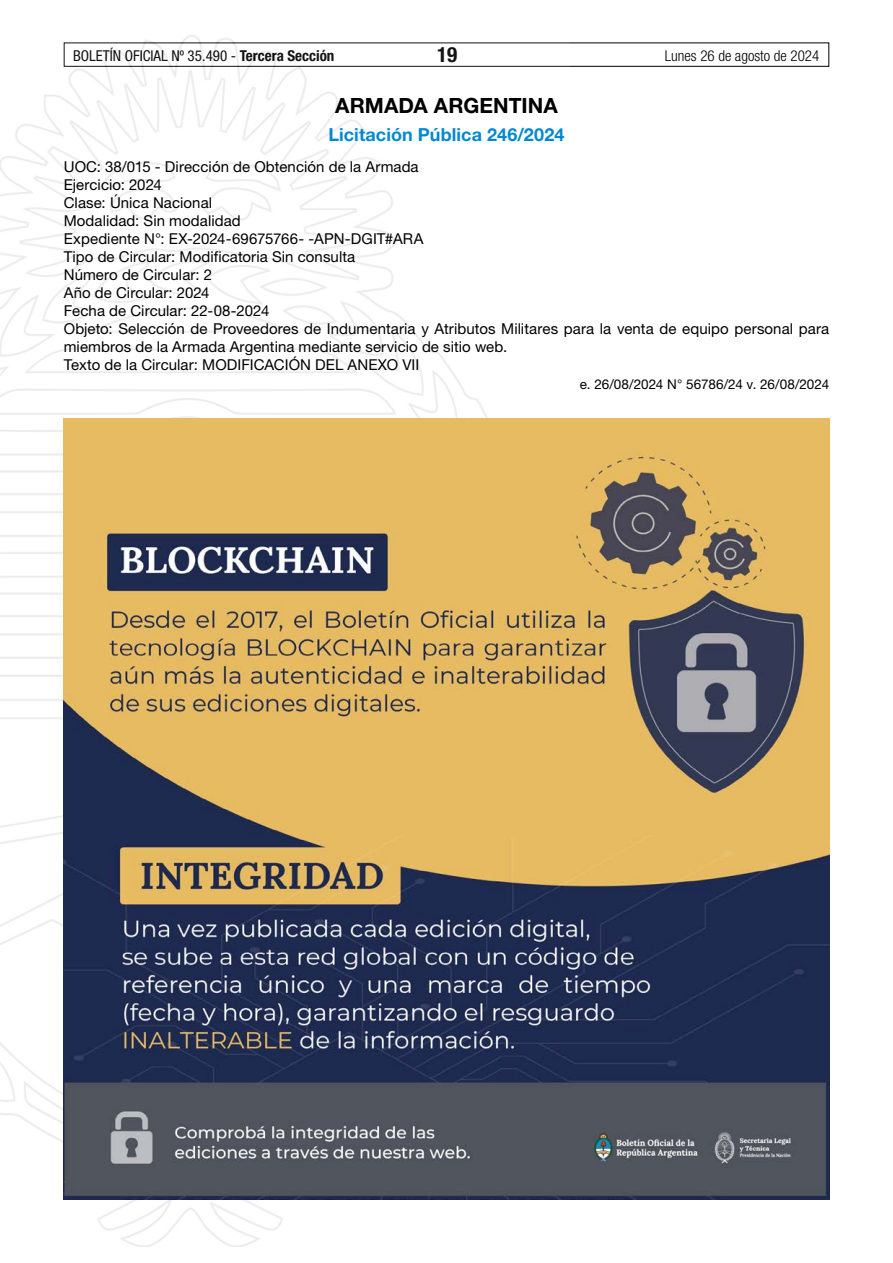
<style>
.page{position:relative;width:893px;height:1263px;background:#fff}
.page>*{position:absolute;margin:0;border:0;box-sizing:border-box;transform-origin:0 0}
.t1{font:700 21px "Helvetica Neue LT Std";letter-spacing:.005em;color:#000}
.t2{font:700 condensed 21px "Helvetica Neue LT Std";color:#000}
.t3{font:700 18px "Helvetica Neue LT Std";letter-spacing:.005em;color:#0089cf}
.t4{font:15px/18px "Helvetica Neue LT Std";letter-spacing:.005em;color:#000}
.t5{font:condensed 15px "Helvetica Neue LT Std";color:#000}
.t6{font:300 condensed 15px "Helvetica Neue LT Std";color:#000}
.t7{font:13.5px "Helvetica Neue LT Std";letter-spacing:-.005em;color:#000}
.s1{font-weight:700}
</style>
<div class="page">
<div style="left:64px;top:43px;width:765px;height:24px;border:1px solid #000"></div>
<img style="left:0;top:35px;width:569px;height:1211px">
<img style="left:64px;top:419px;width:765px;height:780px">
<p class="t5" style="left:73px;top:47px;width:263px">BOLETÍN OFICIAL Nº 35.490 - <span class="s1">Tercera Sección</span></p>
<h1 class="t2" style="left:437px;top:42px;width:22px">19</h1>
<p class="t6" style="left:665px;top:47px;width:156px">Lunes 26 de agosto de 2024</p>
<h1 class="t1" style="left:335px;top:92px;width:224px">ARMADA ARGENTINA</h1>
<p class="t3" style="left:328px;top:123px;width:238px">Licitación Pública 246/2024</p>
<p class="t4" style="left:64px;top:157px;width:767px">UOC: 38/015 - Dirección de Obtención de la Armada<br>Ejercicio: 2024<br>Clase: Única Nacional<br>Modalidad: Sin modalidad<br>Expediente N°: EX-2024-69675766- -APN-DGIT#ARA<br>Tipo de Circular: Modificatoria Sin consulta<br>Número de Circular: 2<br>Año de Circular: 2024<br>Fecha de Circular: 22-08-2024<br>Objeto: Selección de Proveedores de Indumentaria y Atributos Militares para la venta de equipo personal para miembros de la Armada Argentina mediante servicio de sitio web.<br>Texto de la Circular: MODIFICACIÓN DEL ANEXO VII</p>
<p class="t7" style="left:580px;top:376px;width:251px">e. 26/08/2024 N° 56786/24 v. 26/08/2024</p>
</div>
